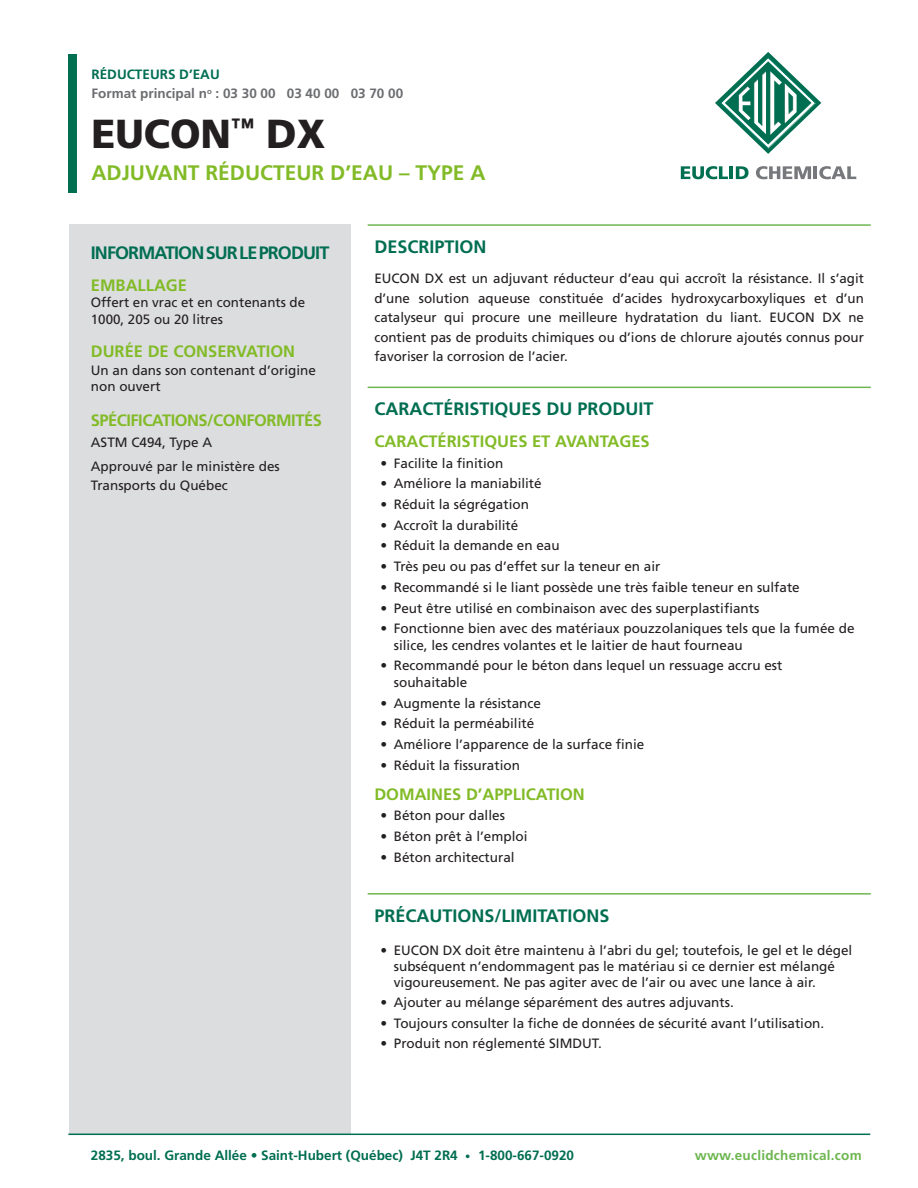
<style>
.page{position:relative;width:918px;height:1188px;background:#fff}
.page>*{position:absolute;margin:0;border:0;box-sizing:border-box;transform-origin:0 0}
.Title_-_Product_Name{font:900 40.5px "Frutiger LT Std";color:#231f20}
.Title_-_Product_Desc{font:700 21px "Frutiger LT Std";color:#82bb27}
.Dark_Green_Subheadin{font:700 18px "Frutiger LT Std";color:#006e51}
.Light_Green_-_Side_B{font:700 18px "Frutiger LT Std";letter-spacing:-.05em;color:#006e53}
.Light_Green_Subheadi{font:700 16.5px "Frutiger LT Std";color:#82bb27}
.Light_Green_-_Side_B-2{font:700 16.5px "Frutiger LT Std";color:#82bb27}
.Light_Green_-_Side_B-3{font:700 16.5px "Frutiger LT Std";letter-spacing:-.03em;color:#82bb27}
.Body_Copy{font:13.5px/19.5px "Frutiger LT Std";color:#231f20}
.t1{font:700 13.5px "Frutiger LT Std";color:#006e51}
.Light_Green_-_Side_B-4{font:13.5px/16.5px "Frutiger LT Std";color:#231f20}
.Body_Copy-2{font:700 13.5px "Frutiger LT Std";color:#6c6d70}
.t2{font:700 13.5px "Frutiger LT Std";letter-spacing:.02em;color:#6db650}
.Product_Type__Top{font:700 13.5px "Frutiger LT Std";color:#006e53}
.s1{font-size:10.5px}
</style>
<div class="page">
<hr style="left:368px;top:224px;width:503px;height:2px;background:#6db650">
<hr style="left:368px;top:387px;width:503px;height:1px;background:#6db650">
<hr style="left:368px;top:893px;width:503px;height:2px;background:#6db650">
<div style="left:69px;top:224px;width:282px;height:910px;background:#dcdddf"></div>
<svg style="left:715px;top:52px;width:106px;height:102px"></svg>
<svg style="left:681px;top:166px;width:68px;height:13px"></svg>
<svg style="left:756px;top:166px;width:100px;height:13px"></svg>
<div style="left:68px;top:54px;width:8px;height:139px;background:#006e51"></div>
<hr style="left:68px;top:1134px;width:802px;height:1px;background:#006e53">
<p class="Product_Type__Top" style="left:92px;top:66px;width:130px">RÉDUCTEURS D’EAU</p>
<p class="Body_Copy-2" style="left:92px;top:86px;width:313px">Format principal n<sup>o</sup> : 03 30 00 03 40 00 03 70 00</p>
<p class="Title_-_Product_Name" style="left:92px;top:110px;width:235px">EUCON<sup>™</sup> DX</p>
<p class="Title_-_Product_Desc" style="left:92px;top:160px;width:395px">ADJUVANT RÉDUCTEUR D’EAU – TYPE A</p>
<p class="Light_Green_-_Side_B" style="left:91px;top:242px;width:240px">INFORMATION SUR LE PRODUIT</p>
<p class="Light_Green_-_Side_B-2" style="left:91px;top:275px;width:98px">EMBALLAGE</p>
<p class="Light_Green_-_Side_B-4" style="left:91px;top:294px;width:216px">Offert en vrac et en contenants de<br>1000, 205 ou 20 litres</p>
<p class="Light_Green_-_Side_B-2" style="left:91px;top:341px;width:206px">DURÉE DE CONSERVATION</p>
<p class="Body_Copy" style="left:91px;top:362px;width:227px;line-height:16.5px">Un an dans son contenant d’origine non ouvert</p>
<p class="Light_Green_-_Side_B-3" style="left:91px;top:410px;width:233px">SPÉCIFICATIONS/CONFORMITÉS</p>
<p class="Body_Copy" style="left:91px;top:432px;width:123px">ASTM C494, Type A</p>
<p class="Body_Copy" style="left:91px;top:456px;width:191px">Approuvé par le ministère des<br>Transports du Québec</p>
<p class="Dark_Green_Subheadin" style="left:374px;top:236px;width:114px">DESCRIPTION</p>
<p class="Body_Copy" style="left:374px;top:269px;width:491px;text-align:justify">EUCON DX est un adjuvant réducteur d’eau qui accroît la résistance. Il s’agit d’une solution aqueuse constituée d’acides hydroxycarboxyliques et d’un catalyseur qui procure une meilleure hydratation du liant. EUCON DX ne contient pas de produits chimiques ou d’ions de chlorure ajoutés connus pour favoriser la corrosion de l’acier.</p>
<p class="Dark_Green_Subheadin" style="left:374px;top:398px;width:281px">CARACTÉRISTIQUES DU PRODUIT</p>
<p class="Light_Green_Subheadi" style="left:374px;top:432px;width:277px">CARACTÉRISTIQUES ET AVANTAGES</p>
<p class="Body_Copy" style="left:380px;top:453px;width:125px">• Facilite la finition</p>
<p class="Body_Copy" style="left:380px;top:474px;width:163px">• Améliore la maniabilité</p>
<p class="Body_Copy" style="left:380px;top:495px;width:150px">• Réduit la ségrégation</p>
<p class="Body_Copy" style="left:380px;top:515px;width:140px">• Accroît la durabilité</p>
<p class="Body_Copy" style="left:380px;top:536px;width:181px">• Réduit la demande en eau</p>
<p class="Body_Copy" style="left:380px;top:557px;width:282px">• Très peu ou pas d’effet sur la teneur en air</p>
<p class="Body_Copy" style="left:380px;top:578px;width:421px">• Recommandé si le liant possède une très faible teneur en sulfate</p>
<p class="Body_Copy" style="left:380px;top:598px;width:380px">• Peut être utilisé en combinaison avec des superplastifiants</p>
<p class="Body_Copy" style="left:394px;top:620px;width:462px;line-height:16.5px;text-indent:-14px">• Fonctionne bien avec des matériaux pouzzolaniques tels que la fumée de silice, les cendres volantes et le laitier de haut fourneau</p>
<p class="Body_Copy" style="left:394px;top:658px;width:390px;line-height:16.5px;text-indent:-14px">• Recommandé pour le béton dans lequel un ressuage accru est souhaitable</p>
<p class="Body_Copy" style="left:380px;top:693px;width:162px">• Augmente la résistance</p>
<p class="Body_Copy" style="left:380px;top:714px;width:155px">• Réduit la perméabilité</p>
<p class="Body_Copy" style="left:380px;top:735px;width:266px">• Améliore l’apparence de la surface finie</p>
<p class="Body_Copy" style="left:380px;top:755px;width:141px">• Réduit la fissuration</p>
<p class="Light_Green_Subheadi" style="left:374px;top:784px;width:212px">DOMAINES D’APPLICATION</p>
<p class="Body_Copy" style="left:380px;top:806px;width:126px">• Béton pour dalles</p>
<p class="Body_Copy" style="left:380px;top:827px;width:149px">• Béton prêt à l’emploi</p>
<p class="Body_Copy" style="left:380px;top:848px;width:136px">• Béton architectural</p>
<p class="Dark_Green_Subheadin" style="left:374px;top:905px;width:237px">PRÉCAUTIONS/LIMITATIONS</p>
<p class="Body_Copy" style="left:394px;top:942px;width:460px;line-height:16.2px;text-indent:-14px">• EUCON DX doit être maintenu à l’abri du gel; toutefois, le gel et le dégel subséquent n’endommagent pas le matériau si ce dernier est mélangé vigoureusement. Ne pas agiter avec de l’air ou avec une lance à air.</p>
<p class="Body_Copy" style="left:380px;top:993px;width:355px">• Ajouter au mélange séparément des autres adjuvants.</p>
<p class="Body_Copy" style="left:380px;top:1013px;width:445px">• Toujours consulter la fiche de données de sécurité avant l’utilisation.</p>
<p class="Body_Copy" style="left:380px;top:1034px;width:223px">• Produit non réglementé SIMDUT.</p>
<p class="t1" style="left:91px;top:1147px;width:485px">2835, boul. Grande Allée • Saint-Hubert (Québec) J4T 2R4 <span class="s1">•</span> 1-800-667-0920</p>
<p class="t2" style="left:695px;top:1147px;width:168px">www.euclidchemical.com</p>
</div>
